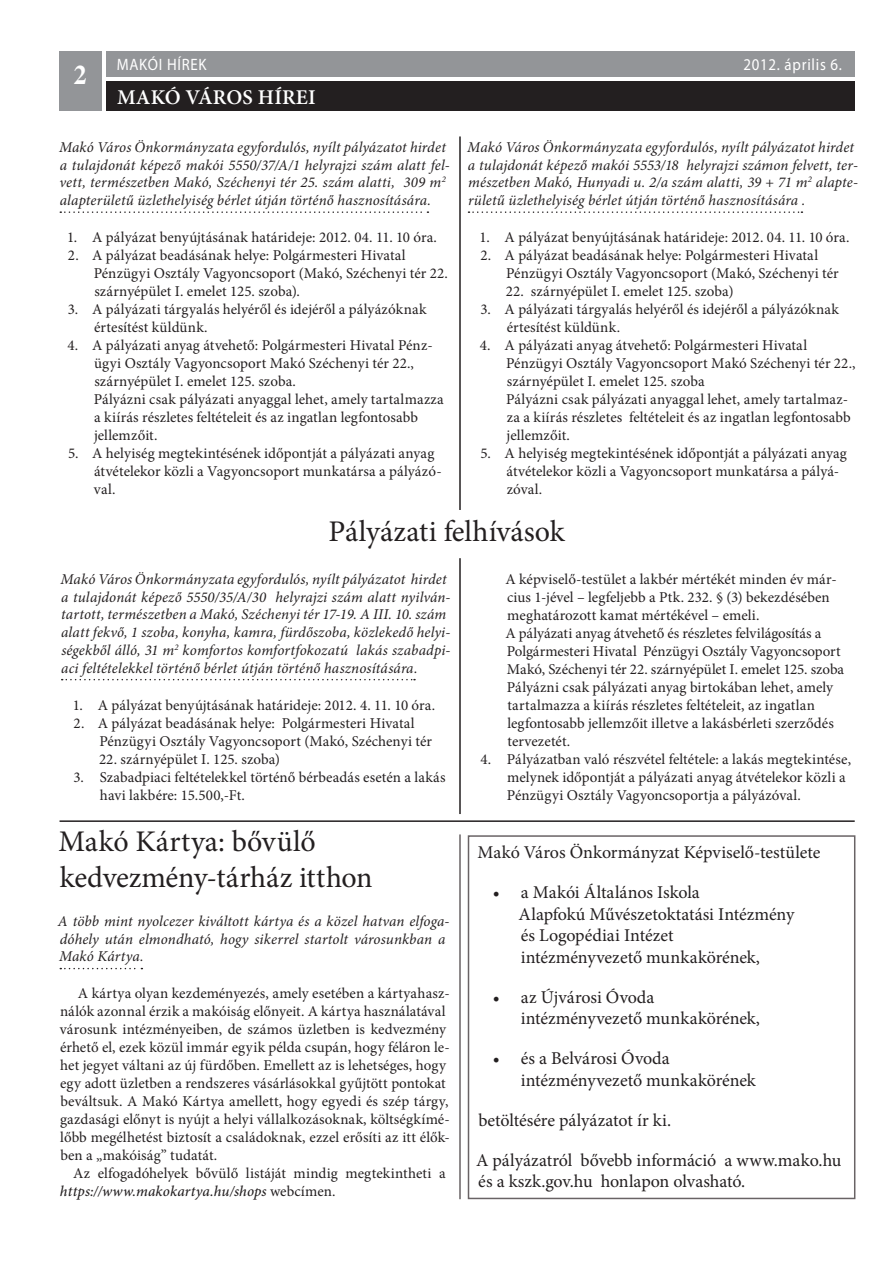
<style>
.page{position:relative;width:893px;height:1263px;background:#fff}
.page>*{position:absolute;margin:0;border:0;box-sizing:border-box;transform-origin:0 0}
.t1{font:30px/36px "Minion Pro";letter-spacing:-.005em;color:#231f20}
.t2{font:700 27px "Times";color:#fff;scale:.95 1}
.t3{font:600 21px "Minion Pro";letter-spacing:.01em;color:#fff}
.t4{font:18px/21.6px "Minion Pro";letter-spacing:-.005em;color:#231f20}
.t5{font:16.5px "Myriad Pro";letter-spacing:.05em;color:#fff;scale:.9 1}
.t6{font:15px/18px "Minion Pro";letter-spacing:.005em;color:#231f20}
.t7{font:italic 15px/17.7px "Minion Pro";letter-spacing:.01em;color:#231f20}
.s1{font-weight:500;font-style:italic}
</style>
<div class="page">
<div style="left:106px;top:51px;width:749px;height:26px;background:#939598"></div>
<div style="left:106px;top:81px;width:749px;height:30px;background:#231f20"></div>
<div style="left:60px;top:51px;width:42px;height:60px;background:#939598"></div>
<hr style="left:459px;top:136px;width:2px;height:374px;background:#231f20">
<svg style="left:60px;top:211px;width:368px;height:2px"></svg>
<svg style="left:468px;top:211px;width:334px;height:2px"></svg>
<hr style="left:459px;top:558px;width:2px;height:256px;background:#231f20">
<svg style="left:62px;top:679px;width:353px;height:1px"></svg>
<hr style="left:60px;top:820px;width:795px;height:2px;background:#231f20">
<div style="left:468px;top:835px;width:387px;height:364px;border:2px solid #696365"></div>
<svg style="left:60px;top:968px;width:82px;height:1px"></svg>
<hr style="left:459px;top:834px;width:2px;height:365px;background:#696365">
<h2 class="t2" style="left:74px;top:59px;width:15px">2</h2>
<p class="t5" style="left:117px;top:54px;width:101px">MAKÓI HÍREK</p>
<p class="t5" style="left:743px;top:54px;width:111px">2012. április 6.</p>
<h3 class="t3" style="left:117px;top:82px;width:200px">MAKÓ VÁROS HÍREI</h3>
<p class="t7" style="left:59px;top:138px;width:392px">Makó Város Önkormányzata egyfordulós, nyílt pályázatot hirdet a tulajdonát képező makói 5550/37/A/1 helyrajzi szám alatt fel&shy;vett, természetben Makó, Széchenyi tér 25. szám alatti, 309 m<sup>2 </sup>alapterületű üzlethelyiség bérlet útján történő hasznosítására.</p>
<p class="t6" style="left:67px;top:228px;width:371px">1. A pályázat benyújtásának határideje: 2012. 04. 11. 10 óra.</p>
<p class="t6" style="left:94px;top:246px;width:356px;text-indent:-26px">2. A pályázat beadásának helye: Polgármesteri Hivatal<br>Pénzügyi Osztály Vagyoncsoport (Makó, Széchenyi tér 22. szárnyépület I. emelet 125. szoba).</p>
<p class="t6" style="left:94px;top:300px;width:334px;text-indent:-26px">3. A pályázati tárgyalás helyéről és idejéről a pályázóknak értesítést küldünk.</p>
<p class="t6" style="left:94px;top:336px;width:351px;text-indent:-26px">4. A pályázati anyag átvehető: Polgármesteri Hivatal Pénz&shy;ügyi Osztály Vagyoncsoport Makó Széchenyi tér 22., szárnyépület I. emelet 125. szoba.<br>Pályázni csak pályázati anyaggal lehet, amely tartalmazza a kiírás részletes feltételeit és az ingatlan legfontosabb jellemzőit.</p>
<p class="t6" style="left:94px;top:444px;width:349px;text-indent:-26px">5. A helyiség megtekintésének időpontját a pályázati anyag átvételekor közli a Vagyoncsoport munkatársa a pályázó&shy;val.</p>
<p class="t7" style="left:467px;top:138px;width:392px">Makó Város Önkormányzata egyfordulós, nyílt pályázatot hirdet a tulajdonát képező makói 5553/18 helyrajzi számon felvett, ter&shy;mészetben Makó, Hunyadi u. 2/a szám alatti, 39 + 71 m<sup>2</sup> alapte&shy;rületű üzlethelyiség bérlet útján történő hasznosítására .</p>
<p class="t6" style="left:480px;top:228px;width:371px">1. A pályázat benyújtásának határideje: 2012. 04. 11. 10 óra.</p>
<p class="t6" style="left:506px;top:246px;width:334px;text-indent:-26px">2. A pályázat beadásának helye: Polgármesteri Hivatal<br>Pénzügyi Osztály Vagyoncsoport (Makó, Széchenyi tér</p>
<p class="t6" style="left:506px;top:282px;width:229px">22. szárnyépület I. emelet 125. szoba)</p>
<p class="t6" style="left:507px;top:300px;width:334px;text-indent:-26px">3. A pályázati tárgyalás helyéről és idejéről a pályázóknak értesítést küldünk.</p>
<p class="t6" style="left:506px;top:336px;width:351px;text-indent:-26px">4. A pályázati anyag átvehető: Polgármesteri Hivatal Pénzügyi Osztály Vagyoncsoport Makó Széchenyi tér 22., szárnyépület I. emelet 125. szoba<br>Pályázni csak pályázati anyaggal lehet, amely tartalmaz&shy;za a kiírás részletes feltételeit és az ingatlan legfontosabb jellemzőit.</p>
<p class="t6" style="left:507px;top:444px;width:342px;text-indent:-26px">5. A helyiség megtekintésének időpontját a pályázati anyag átvételekor közli a Vagyoncsoport munkatársa a pályá&shy;zóval.</p>
<h1 class="t1" style="left:329px;top:513px;width:238px">Pályázati felhívások</h1>
<p class="t7" style="left:60px;top:570px;width:392px">Makó Város Önkormányzata egyfordulós, nyílt pályázatot hirdet a tulajdonát képező 5550/35/A/30 helyrajzi szám alatt nyilván&shy;tartott, természetben a Makó, Széchenyi tér 17-19. A III. 10. szám alatt fekvő, 1 szoba, konyha, kamra, fürdőszoba, közlekedő helyi&shy;ségekből álló, 31 m<sup>2</sup> komfortos komfortfokozatú lakás szabadpi&shy;aci feltételekkel történő bérlet útján történő hasznosítására.</p>
<p class="t6" style="left:73px;top:696px;width:364px">1. A pályázat benyújtásának határideje: 2012. 4. 11. 10 óra.</p>
<p class="t6" style="left:99px;top:714px;width:334px;text-indent:-26px">2. A pályázat beadásának helye: Polgármesteri Hivatal<br>Pénzügyi Osztály Vagyoncsoport (Makó, Széchenyi tér</p>
<p class="t6" style="left:99px;top:750px;width:183px">22. szárnyépület I. 125. szoba)</p>
<p class="t6" style="left:100px;top:768px;width:347px;text-indent:-26px">3. Szabadpiaci feltételekkel történő bérbeadás esetén a lakás havi lakbére: 15.500,-Ft.</p>
<p class="t6" style="left:505px;top:570px;width:340px">A képviselő-testület a lakbér mértékét minden év már&shy;cius 1-jével – legfeljebb a Ptk. 232. § (3) bekezdésében meghatározott kamat mértékével – emeli.<br>A pályázati anyag átvehető és részletes felvilágosítás a Polgármesteri Hivatal Pénzügyi Osztály Vagyoncsoport Makó, Széchenyi tér 22. szárnyépület I. emelet 125. szoba Pályázni csak pályázati anyag birtokában lehet, amely tartalmazza a kiírás részletes feltételeit, az ingatlan legfontosabb jellemzőit illetve a lakásbérleti szerződés tervezetét.</p>
<p class="t6" style="left:507px;top:750px;width:346px;text-indent:-26px">4. Pályázatban való részvétel feltétele: a lakás megtekintése, melynek időpontját a pályázati anyag átvételekor közli a<br>Pénzügyi Osztály Vagyoncsoportja a pályázóval.</p>
<h1 class="t1" style="left:58px;top:824px;width:316px">Makó Kártya: bővülő kedvezmény-tárház itthon</h1>
<p class="t7" style="left:58px;top:912px;width:393px">A több mint nyolcezer kiváltott kártya és a közel hatvan elfoga&shy;dóhely után elmondható, hogy sikerrel startolt városunkban a<br>Makó Kártya.</p>
<p class="t6" style="left:60px;top:984px;width:391px;text-indent:18px">A kártya olyan kezdeményezés, amely esetében a kártyahasz&shy;nálók azonnal érzik a makóiság előnyeit. A kártya használatával városunk intézményeiben, de számos üzletben is kedvezmény érhető el, ezek közül immár egyik példa csupán, hogy féláron le&shy;het jegyet váltani az új fürdőben. Emellett az is lehetséges, hogy egy adott üzletben a rendszeres vásárlásokkal gyűjtött pontokat beváltsuk. A Makó Kártya amellett, hogy egyedi és szép tárgy, gazdasági előnyt is nyújt a helyi vállalkozásoknak, költségkímé&shy;lőbb megélhetést biztosít a családoknak, ezzel erősíti az itt élők&shy;ben a „makóiság” tudatát.</p>
<p class="t6" style="left:60px;top:1164px;width:387px;text-indent:13px">Az elfogadóhelyek bővülő listáját mindig megtekintheti a <span class="s1">https://www.makokartya.hu/shops</span> webcímen.</p>
<p class="t4" style="left:478px;top:842px;width:344px">Makó Város Önkormányzat Képviselő-testülete</p>
<p class="t4" style="left:519px;top:882px;width:278px;text-indent:-26px">• a Makói Általános Iskola<br>Alapfokú Művészetoktatási Intézmény és Logopédiai Intézet intézményvezető munkakörének,</p>
<p class="t4" style="left:521px;top:986px;width:241px;text-indent:-28px">• az Újvárosi Óvoda intézményvezető munkakörének,</p>
<p class="t4" style="left:521px;top:1048px;width:237px;text-indent:-28px">• és a Belvárosi Óvoda intézményvezető munkakörének</p>
<p class="t4" style="left:478px;top:1109px;width:194px">betöltésére pályázatot ír ki.</p>
<p class="t4" style="left:476px;top:1149px;width:367px">A pályázatról bővebb információ a www.mako.hu és a kszk.gov.hu honlapon olvasható.</p>
</div>
